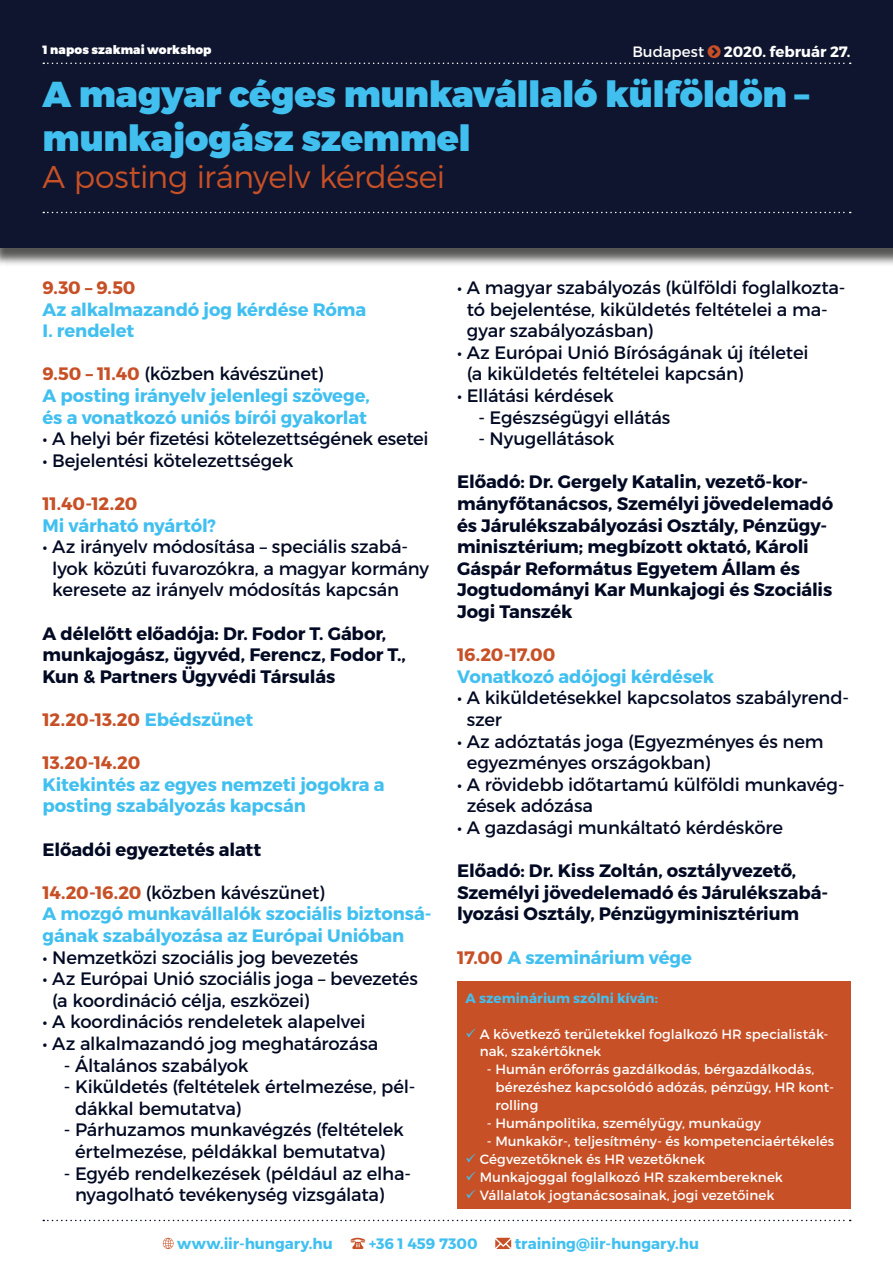
<style>
.page{position:relative;width:893px;height:1263px;background:#fff}
.page>*{position:absolute;margin:0;border:0;box-sizing:border-box;transform-origin:0 0}
.t1{font:900 36px/43.2px "Montserrat";letter-spacing:-.01em;color:#41c0f0}
.t2{font:300 31.5px "Montserrat";letter-spacing:-.015em;color:#c75026}
.t3{font:18px/21.6px "Montserrat";letter-spacing:-.01em;color:#020923}
.t4{font:700 18px/21.6px "Montserrat";letter-spacing:-.01em;color:#020923}
.t5{font:700 18px/21.6px "Montserrat";letter-spacing:-.01em;color:#41c0f0}
.t6{font:700 18px "Montserrat";letter-spacing:-.01em;color:#c75026}
.t7{font:700 15.15px "Montserrat";color:#41c0f0}
.t8{font:700 15px "Montserrat";letter-spacing:-.005em;color:#fff}
.t9{font:15px "Montserrat";letter-spacing:.005em;color:#fff}
.t10{font:13.5px/18px "Montserrat";color:#fff}
.t11{font:700 13.5px "Montserrat";color:#41c0f0}
.t12{font:900 12px "Montserrat";letter-spacing:.01em;color:#fff}
.s1{color:#c75026}
.s2{font-weight:400;color:#020923}
.s3{color:#41c0f0}
</style>
<div class="page">
<div style="left:457px;top:981px;width:393px;height:227px;background:#c75026"></div>
<div style="left:0;top:0;width:893px;height:267px;background:#1d1d1b;opacity:.75"></div>
<div style="left:0;top:0;width:893px;height:248px;background:#0f152e"></div>
<svg style="left:43px;top:212px;width:808px;height:1px"></svg>
<svg style="left:43px;top:1220px;width:808px;height:1px"></svg>
<svg style="left:163px;top:1238px;width:11px;height:11px"></svg>
<svg style="left:350px;top:1238px;width:15px;height:11px"></svg>
<svg style="left:495px;top:1238px;width:16px;height:11px"></svg>
<svg style="left:43px;top:62px;width:808px;height:2px"></svg>
<p class="t12" style="left:43px;top:42px;width:171px">1 napos szakmai workshop</p>
<p class="t9" style="left:632px;top:43px;width:73px">Budapest</p>
<p class="t8" style="left:724px;top:42px;width:128px">2020. február 27.</p>
<h1 class="t1" style="left:43px;top:74px;width:768px">A magyar céges munkavállaló külföldön – munkajogász szemmel</h1>
<h2 class="t2" style="left:43px;top:158px;width:404px">A posting irányelv kérdései</h2>
<p class="t6" style="left:43px;top:276px;width:95px">9.30 – 9.50</p>
<p class="t5" style="left:43px;top:299px;width:325px">Az alkalmazandó jog kérdése Róma<br>I. rendelet</p>
<p class="t5" style="left:43px;top:363px;width:329px"><span class="s1">9.50 – 11.40</span> <span class="s2">(közben kávészünet)<br></span>A posting irányelv jelenlegi szövege, és a vonatkozó uniós bírói gyakorlat</p>
<p class="t3" style="left:43px;top:428px;width:388px">• A helyi bér fizetési kötelezettségének esetei</p>
<p class="t3" style="left:43px;top:449px;width:252px">• Bejelentési kötelezettségek</p>
<p class="t6" style="left:43px;top:492px;width:97px">11.40-12.20</p>
<p class="t5" style="left:43px;top:515px;width:175px">Mi várható nyártól?</p>
<p class="t3" style="left:52px;top:536px;width:378px;text-indent:-10px">• Az irányelv módosítása – speciális szabá&shy;lyok közúti fuvarozókra, a magyar kormány keresete az irányelv módosítás kapcsán</p>
<p class="t4" style="left:43px;top:623px;width:365px">A délelőtt előadója: Dr. Fodor T. Gábor, munkajogász, ügyvéd, Ferencz, Fodor T.,<br>Kun &amp; Partners Ügyvédi Társulás</p>
<p class="t6" style="left:43px;top:708px;width:212px">12.20-13.20 <span class="s3">Ebédszünet</span></p>
<p class="t6" style="left:43px;top:752px;width:99px">13.20-14.20</p>
<p class="t5" style="left:43px;top:774px;width:344px">Kitekintés az egyes nemzeti jogokra a posting szabályozás kapcsán</p>
<p class="t4" style="left:43px;top:839px;width:220px">Előadói egyeztetés alatt</p>
<p class="t5" style="left:43px;top:882px;width:391px"><span class="s1">14.20-16.20</span> <span class="s2">(közben kávészünet)<br></span>A mozgó munkavállalók szociális biztonsá&shy;gának szabályozása az Európai Unióban</p>
<p class="t3" style="left:43px;top:946px;width:317px">• Nemzetközi szociális jog bevezetés</p>
<p class="t3" style="left:52px;top:968px;width:367px;text-indent:-10px">• Az Európai Unió szociális joga – bevezetés (a koordináció célja, eszközei)</p>
<p class="t3" style="left:43px;top:1011px;width:325px">• A koordinációs rendeletek alapelvei</p>
<p class="t3" style="left:43px;top:1033px;width:337px">• Az alkalmazandó jog meghatározása</p>
<p class="t3" style="left:64px;top:1054px;width:186px">- Általános szabályok</p>
<p class="t3" style="left:75px;top:1076px;width:342px;text-indent:-11px">- Kiküldetés (feltételek értelmezése, pél&shy;dákkal bemutatva)</p>
<p class="t3" style="left:64px;top:1119px;width:342px;text-align:center">- Párhuzamos munkavégzés (feltételek értelmezése, példákkal bemutatva)</p>
<p class="t3" style="left:75px;top:1162px;width:337px;text-indent:-11px">- Egyéb rendelkezések (például az elha&shy;nyagolható tevékenység vizsgálata)</p>
<p class="t3" style="left:467px;top:277px;width:380px;text-indent:-10px">• A magyar szabályozás (külföldi foglalkozta&shy;tó bejelentése, kiküldetés feltételei a ma&shy;gyar szabályozásban)</p>
<p class="t3" style="left:467px;top:341px;width:343px;text-indent:-10px">• Az Európai Unió Bíróságának új ítéletei (a kiküldetés feltételei kapcsán)</p>
<p class="t3" style="left:457px;top:385px;width:158px">• Ellátási kérdések</p>
<p class="t3" style="left:478px;top:406px;width:194px">- Egészségügyi ellátás</p>
<p class="t3" style="left:478px;top:428px;width:138px">- Nyugellátások</p>
<p class="t4" style="left:457px;top:471px;width:378px">Előadó: Dr. Gergely Katalin, vezető-kor&shy;mányfőtanácsos, Személyi jövedelemadó és Járulékszabályozási Osztály, Pénzügy&shy;minisztérium; megbízott oktató, Károli Gáspár Református Egyetem Állam és Jogtudományi Kar Munkajogi és Szociális Jogi Tanszék</p>
<p class="t6" style="left:457px;top:644px;width:100px">16.20-17.00</p>
<p class="t5" style="left:457px;top:666px;width:259px">Vonatkozó adójogi kérdések</p>
<p class="t3" style="left:467px;top:687px;width:384px;text-indent:-10px">• A kiküldetésekkel kapcsolatos szabályrend&shy;szer</p>
<p class="t3" style="left:467px;top:730px;width:358px;text-indent:-10px">• Az adóztatás joga (Egyezményes és nem egyezményes országokban)</p>
<p class="t3" style="left:467px;top:773px;width:379px;text-indent:-10px">• A rövidebb időtartamú külföldi munkavég&shy;zések adózása</p>
<p class="t3" style="left:457px;top:817px;width:327px">• A gazdasági munkáltató kérdésköre</p>
<p class="t4" style="left:457px;top:860px;width:373px">Előadó: Dr. Kiss Zoltán, osztályvezető,<br>Személyi jövedelemadó és Járulékszabá&shy;lyozási Osztály, Pénzügyminisztérium</p>
<p class="t5" style="left:457px;top:947px;width:236px"><span class="s1">17.00</span> A szeminárium vége</p>
<p class="t11" style="left:466px;top:989px;width:194px">A szeminárium szólni kíván:</p>
<p class="t10" style="left:480px;top:1025px;width:350px;text-indent:-14px"><span class="s3">✓</span> A következő területekkel foglalkozó HR specialisták&shy;nak, szakértőknek</p>
<p class="t10" style="left:495px;top:1060px;width:340px;text-indent:-8px">- Humán erőforrás gazdálkodás, bérgazdálkodás, bérezéshez kapcsolódó adózás, pénzügy, HR kont&shy;rolling</p>
<p class="t10" style="left:487px;top:1114px;width:276px">- Humánpolitika, személyügy, munkaügy</p>
<p class="t10" style="left:487px;top:1132px;width:349px">- Munkakör-, teljesítmény- és kompetenciaértékelés</p>
<p class="t10" style="left:466px;top:1150px;width:241px"><span class="s3">✓</span> Cégvezetőknek és HR vezetőknek</p>
<p class="t10" style="left:466px;top:1168px;width:319px"><span class="s3">✓</span> Munkajoggal foglalkozó HR szakembereknek</p>
<p class="t10" style="left:466px;top:1186px;width:310px"><span class="s3">✓</span> Vállalatok jogtanácsosainak, jogi vezetőinek</p>
<p class="t7" style="left:177px;top:1234px;width:157px">www.iir-hungary.hu</p>
<p class="t7" style="left:369px;top:1234px;width:111px">+36 1 459 7300</p>
<p class="t7" style="left:515px;top:1234px;width:186px">training@iir-hungary.hu</p>
</div>
